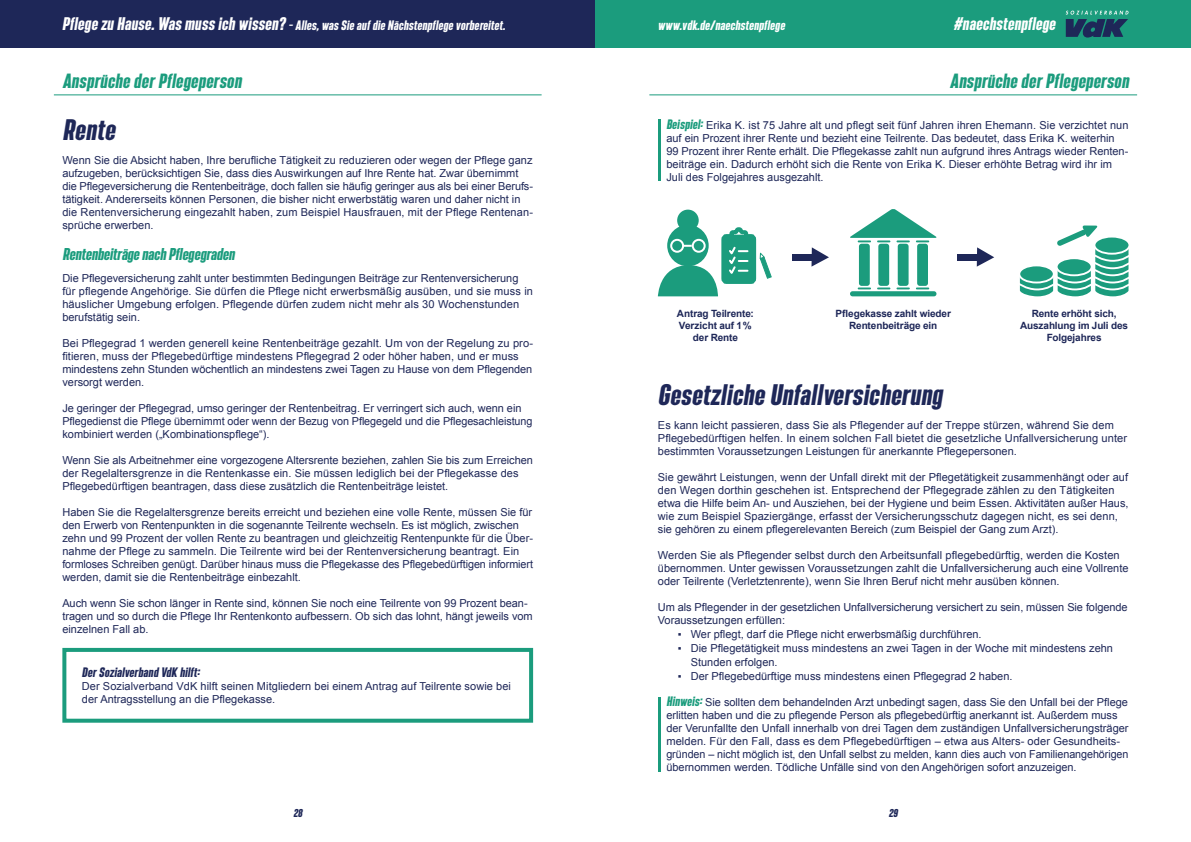
<style>
.page{position:relative;width:1191px;height:842px;background:#fff}
.page>*{position:absolute;margin:0;border:0;box-sizing:border-box;transform-origin:0 0}
.Große_Header_26_pt{font:italic 600 26px "SEBLACK";letter-spacing:.02em;color:#1e2758}
.Kapitelheader{font:italic 600 18px "SEBLACK";letter-spacing:.02em;color:#1b9c7d}
.t1{font:italic 600 16px "SEBLACK";letter-spacing:.02em;color:#fff}
.kleine_zwischen_Head{font:italic 600 15px "SEBLACK";color:#1b9c7d}
.t2{font:italic 600 12px "SEBLACK";letter-spacing:.02em;color:#fff}
.norm_text_kasten{font:italic 600 12px "SEBLACK";letter-spacing:.02em;color:#1e2758}
.normaler_fließtext{font:11px/13px "Arial";color:#1e2758}
.norm_text_kasten-2{font:11px/13px "Arial";letter-spacing:.005em;color:#1e2758}
.tabellen_fließtext{font:700 10px/12px "Arial";letter-spacing:-.01em;color:#1e2758;text-align:center}
.t3{font:italic 600 10px "SEBLACK";color:#1e2758}
.s1{font-size:16px}
.s2{font-family:"SEBLACK";font-weight:600;font-style:italic;font-size:12px;color:#1b9c7d}
</style>
<div class="page">
<hr style="left:54px;top:95px;width:487px;height:1px;background:#1b9c7d">
<hr style="left:649px;top:95px;width:488px;height:1px;background:#1b9c7d">
<hr style="left:658px;top:119px;width:2px;height:62px;background:#1b9c7d">
<hr style="left:658px;top:697px;width:2px;height:74px;background:#1b9c7d">
<div style="left:721px;top:234px;width:35px;height:50px;background:#1b9c7d;border:7px solid #1b9c7d;border-radius:2px"></div>
<svg style="left:727px;top:227px;width:23px;height:50px"></svg>
<div style="left:667px;top:225px;width:41px;height:41px;background:#1b9c7d;border-radius:50%"></div>
<div style="left:677px;top:210px;width:21px;height:21px;background:#1b9c7d;border-radius:50%"></div>
<div style="left:670px;top:239px;width:14px;height:14px;border:2px solid #fff;border-radius:50%"></div>
<div style="left:692px;top:239px;width:13px;height:14px;border:2px solid #fff;border-radius:50%"></div>
<svg style="left:682px;top:245px;width:10px;height:2px"></svg>
<svg style="left:658px;top:265px;width:60px;height:31px"></svg>
<svg style="left:759px;top:252px;width:13px;height:27px"></svg>
<div style="left:859px;top:244px;width:10px;height:42px;background:#1b9c7d;border-radius:3px"></div>
<div style="left:878px;top:244px;width:11px;height:42px;background:#1b9c7d;border-radius:3px"></div>
<div style="left:897px;top:244px;width:11px;height:42px;background:#1b9c7d;border-radius:3px"></div>
<div style="left:917px;top:244px;width:11px;height:42px;background:#1b9c7d;border-radius:3px"></div>
<svg style="left:857px;top:287px;width:14px;height:2px"></svg>
<svg style="left:877px;top:287px;width:13px;height:2px"></svg>
<svg style="left:896px;top:287px;width:13px;height:2px"></svg>
<svg style="left:850px;top:209px;width:87px;height:33px"></svg>
<svg style="left:916px;top:287px;width:13px;height:2px"></svg>
<div style="left:850px;top:291px;width:86px;height:5px;background:#1b9c7d;border-radius:3px"></div>
<svg style="left:811px;top:247px;width:18px;height:20px"></svg>
<div style="left:792px;top:254px;width:19px;height:6px;background:#1e2758"></div>
<svg style="left:976px;top:247px;width:18px;height:20px"></svg>
<div style="left:957px;top:254px;width:19px;height:6px;background:#1e2758"></div>
<svg style="left:1019px;top:225px;width:110px;height:71px"></svg>
<div style="left:62px;top:648px;width:471px;height:75px;border:4px solid #1b9c7d"></div>
<div style="left:0;top:0;width:595px;height:48px;background:#1e2758"></div>
<div style="left:595px;top:0;width:596px;height:48px;background:#1b9c7d"></div>
<svg style="left:1065px;top:11px;width:63px;height:27px"></svg>
<p class="t2" style="left:62px;top:18px;width:444px"><span class="s1">Pflege zu Hause. Was muss ich wissen?</span> – Alles, was Sie auf die Nächstenpflege vorbereitet.</p>
<p class="t2" style="left:658px;top:18px;width:128px">www.vdk.de/naechstenpflege</p>
<h3 class="t1" style="left:953px;top:14px;width:103px">#naechstenpflege</h3>
<p class="Kapitelheader" style="left:62px;top:69px;width:180px">Ansprüche der Pflegeperson</p>
<p class="Kapitelheader" style="left:949px;top:69px;width:180px">Ansprüche der Pflegeperson</p>
<p class="Große_Header_26_pt" style="left:62px;top:114px;width:54px">Rente</p>
<p class="normaler_fließtext" style="left:62px;top:154px;width:472px">Wenn Sie die Absicht haben, Ihre berufliche Tätigkeit zu reduzieren oder wegen der Pflege ganz aufzugeben, berücksichtigen Sie, dass dies Auswirkungen auf Ihre Rente hat. Zwar übernimmt die Pflegeversicherung die Rentenbeiträge, doch fallen sie häufig geringer aus als bei einer Berufs&shy;tätigkeit. Andererseits können Personen, die bisher nicht erwerbstätig waren und daher nicht in die Rentenversicherung eingezahlt haben, zum Beispiel Hausfrauen, mit der Pflege Rentenan&shy;sprüche erwerben.</p>
<p class="kleine_zwischen_Head" style="left:62px;top:245px;width:174px">Rentenbeiträge nach Pflegegraden</p>
<p class="normaler_fließtext" style="left:62px;top:271px;width:472px">Die Pflegeversicherung zahlt unter bestimmten Bedingungen Beiträge zur Rentenversicherung für pflegende Angehörige. Sie dürfen die Pflege nicht erwerbsmäßig ausüben, und sie muss in häuslicher Umgebung erfolgen. Pflegende dürfen zudem nicht mehr als 30 Wochenstunden berufstätig sein.</p>
<p class="normaler_fließtext" style="left:62px;top:336px;width:472px">Bei Pflegegrad 1 werden generell keine Rentenbeiträge gezahlt. Um von der Regelung zu pro&shy;fitieren, muss der Pflegebedürftige mindestens Pflegegrad 2 oder höher haben, und er muss mindestens zehn Stunden wöchentlich an mindestens zwei Tagen zu Hause von dem Pflegenden versorgt werden.</p>
<p class="normaler_fließtext" style="left:62px;top:401px;width:471px">Je geringer der Pflegegrad, umso geringer der Rentenbeitrag. Er verringert sich auch, wenn ein<br>Pflegedienst die Pflege übernimmt oder wenn der Bezug von Pflegegeld und die Pflegesachleistung kombiniert werden („Kombinationspflege“).</p>
<p class="normaler_fließtext" style="left:62px;top:453px;width:472px">Wenn Sie als Arbeitnehmer eine vorgezogene Altersrente beziehen, zahlen Sie bis zum Erreichen der Regelaltersgrenze in die Rentenkasse ein. Sie müssen lediglich bei der Pflegekasse des<br>Pflegebedürftigen beantragen, dass diese zusätzlich die Rentenbeiträge leistet.</p>
<p class="normaler_fließtext" style="left:62px;top:505px;width:472px">Haben Sie die Regelaltersgrenze bereits erreicht und beziehen eine volle Rente, müssen Sie für den Erwerb von Rentenpunkten in die sogenannte Teilrente wechseln. Es ist möglich, zwischen zehn und 99 Prozent der vollen Rente zu beantragen und gleichzeitig Rentenpunkte für die Über&shy;nahme der Pflege zu sammeln. Die Teilrente wird bei der Rentenversicherung beantragt. Ein formloses Schreiben genügt. Darüber hinaus muss die Pflegekasse des Pflegebedürftigen informiert werden, damit sie die Rentenbeiträge einbezahlt.</p>
<p class="normaler_fließtext" style="left:62px;top:596px;width:472px">Auch wenn Sie schon länger in Rente sind, können Sie noch eine Teilrente von 99 Prozent bean&shy;tragen und so durch die Pflege Ihr Rentenkonto aufbessern. Ob sich das lohnt, hängt jeweils vom einzelnen Fall ab.</p>
<p class="normaler_fließtext" style="left:666px;top:118px;width:463px"><span class="s2">Beispiel:</span> Erika K. ist 75 Jahre alt und pflegt seit fünf Jahren ihren Ehemann. Sie verzichtet nun auf ein Prozent ihrer Rente und bezieht eine Teilrente. Das bedeutet, dass Erika K. weiterhin 99 Prozent ihrer Rente erhält. Die Pflegekasse zahlt nun aufgrund ihres Antrags wieder Renten&shy;beiträge ein. Dadurch erhöht sich die Rente von Erika K. Dieser erhöhte Betrag wird ihr im Juli des Folgejahres ausgezahlt.</p>
<p class="tabellen_fließtext" style="left:835px;top:308px;width:117px">Pflegekasse zahlt wieder<br>Rentenbeiträge ein</p>
<p class="tabellen_fließtext" style="left:1031px;top:308px;width:86px">Rente erhöht sich,</p>
<p class="tabellen_fließtext" style="left:677px;top:308px;width:78px">Antrag Teilrente:</p>
<p class="tabellen_fließtext" style="left:679px;top:320px;width:74px">Verzicht auf 1% der Rente</p>
<p class="tabellen_fließtext" style="left:1020px;top:320px;width:110px">Auszahlung im Juli des</p>
<p class="tabellen_fließtext" style="left:1046px;top:332px;width:56px">Folgejahres</p>
<p class="Große_Header_26_pt" style="left:658px;top:379px;width:286px">Gesetzliche Unfallversicherung</p>
<p class="normaler_fließtext" style="left:658px;top:419px;width:457px">Es kann leicht passieren, dass Sie als Pflegender auf der Treppe stürzen, während Sie dem</p>
<p class="normaler_fließtext" style="left:658px;top:432px;width:471px">Pflegebedürftigen helfen. In einem solchen Fall bietet die gesetzliche Unfallversicherung unter bestimmten Voraussetzungen Leistungen für anerkannte Pflegepersonen.</p>
<p class="normaler_fließtext" style="left:658px;top:471px;width:472px">Sie gewährt Leistungen, wenn der Unfall direkt mit der Pflegetätigkeit zusammenhängt oder auf den Wegen dorthin geschehen ist. Entsprechend der Pflegegrade zählen zu den Tätigkeiten etwa die Hilfe beim An- und Ausziehen, bei der Hygiene und beim Essen. Aktivitäten außer Haus, wie zum Beispiel Spaziergänge, erfasst der Versicherungsschutz dagegen nicht, es sei denn, sie gehören zu einem pflegerelevanten Bereich (zum Beispiel der Gang zum Arzt).</p>
<p class="normaler_fließtext" style="left:658px;top:549px;width:472px">Werden Sie als Pflegender selbst durch den Arbeitsunfall pflegebedürftig, werden die Kosten übernommen. Unter gewissen Voraussetzungen zahlt die Unfallversicherung auch eine Vollrente oder Teilrente (Verletztenrente), wenn Sie Ihren Beruf nicht mehr ausüben können.</p>
<p class="normaler_fließtext" style="left:658px;top:601px;width:471px">Um als Pflegender in der gesetzlichen Unfallversicherung versichert zu sein, müssen Sie folgende<br>Voraussetzungen erfüllen:</p>
<p class="normaler_fließtext" style="left:677px;top:628px;width:305px">▪ Wer pflegt, darf die Pflege nicht erwerbsmäßig durchführen.</p>
<p class="normaler_fließtext" style="left:691px;top:641px;width:424px;line-height:14px;text-indent:-13px">▪ Die Pflegetätigkeit muss mindestens an zwei Tagen in der Woche mit mindestens zehn<br>Stunden erfolgen.</p>
<p class="normaler_fließtext" style="left:677px;top:670px;width:336px">▪ Der Pflegebedürftige muss mindestens einen Pflegegrad 2 haben.</p>
<p class="normaler_fließtext" style="left:666px;top:696px;width:464px"><span class="s2">Hinweis:</span> Sie sollten dem behandelnden Arzt unbedingt sagen, dass Sie den Unfall bei der Pflege erlitten haben und die zu pflegende Person als pflegebedürftig anerkannt ist. Außerdem muss der Verunfallte den Unfall innerhalb von drei Tagen dem zuständigen Unfallversicherungsträger melden. Für den Fall, dass es dem Pflegebedürftigen – etwa aus Alters- oder Gesundheits&shy;gründen – nicht möglich ist, den Unfall selbst zu melden, kann dies auch von Familienangehörigen übernommen werden. Tödliche Unfälle sind von den Angehörigen sofort anzuzeigen.</p>
<p class="norm_text_kasten" style="left:82px;top:665px;width:119px">Der Sozialverband VdK hilft:</p>
<p class="norm_text_kasten-2" style="left:82px;top:680px;width:430px">Der Sozialverband VdK hilft seinen Mitgliedern bei einem Antrag auf Teilrente sowie bei der Antragsstellung an die Pflegekasse.</p>
<p class="t3" style="left:293px;top:807px;width:10px">28</p>
<p class="t3" style="left:888px;top:807px;width:10px">29</p>
</div>
